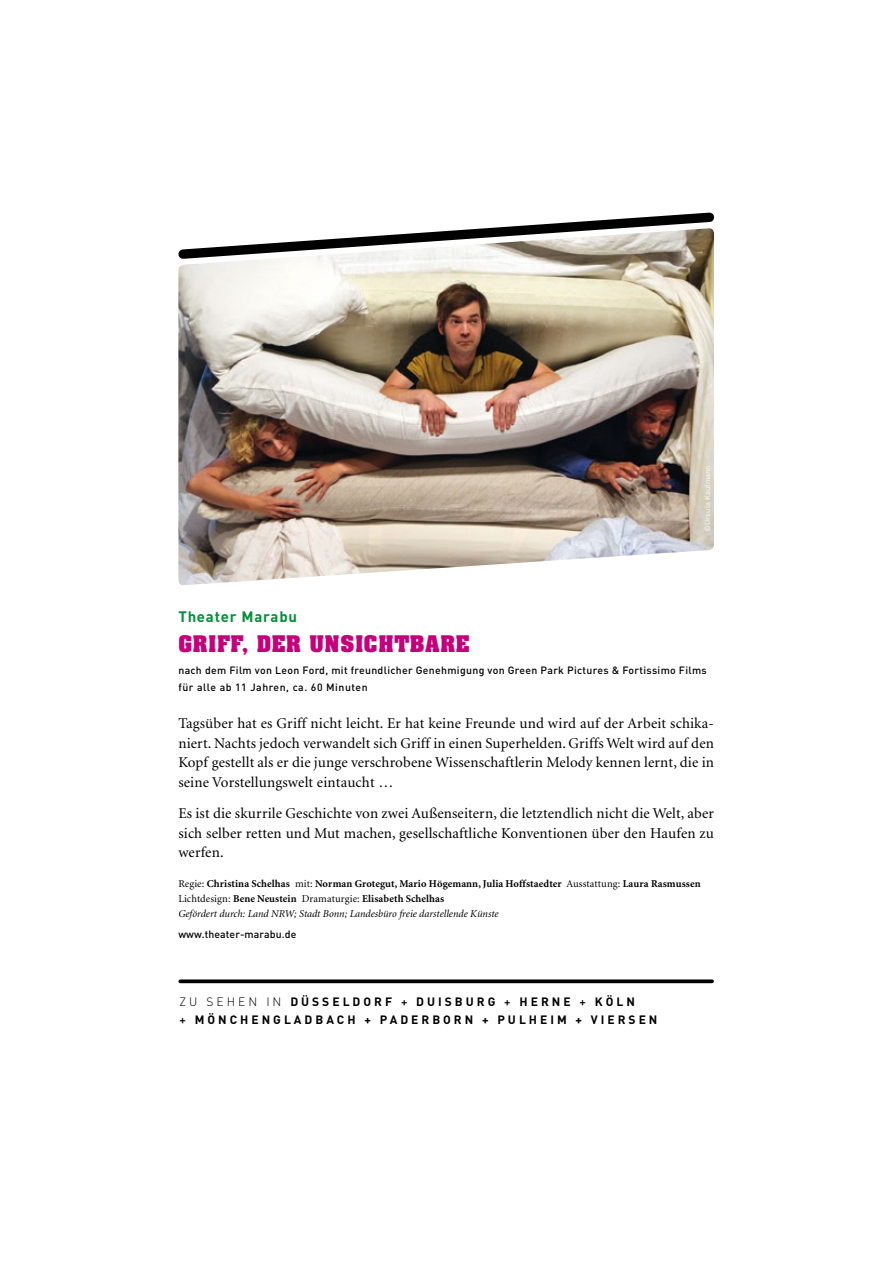
<style>
.page{position:relative;width:893px;height:1263px;background:#fff}
.page>*{position:absolute;margin:0;border:0;box-sizing:border-box;transform-origin:0 0}
.t1{font:700 19.5px "Aachen LT";letter-spacing:.04em;color:#c5007b}
.t2{font:15px/19.5px "Minion LT";letter-spacing:.01em;color:#000;text-align:justify}
.t3{font:700 15px "DIN";color:#009037}
.t4{font:700 12px/18px "DIN";letter-spacing:.25em;color:#000}
.t5{font:700 10.5px/15px "Minion LT";letter-spacing:.01em;color:#000}
.t6{font:500 10.5px/16.5px "DIN";letter-spacing:.03em;color:#000}
.t7{font:500 10.5px "DIN";letter-spacing:.01em;color:#000}
.t8{font:7.5px "DIN";letter-spacing:.01em;color:#fff}
.s1{font-weight:400}
.s2{font-weight:400;font-style:italic}
.s3{font-weight:300}
.s4{font-weight:500}
</style>
<div class="page">
<img style="left:178px;top:264px;width:536px;height:321px">
<svg style="left:178px;top:212px;width:537px;height:52px"></svg>
<svg style="left:180px;top:979px;width:532px;height:4px;background:#1e1e1e"></svg>
<p class="t8" style="left:703px;top:531px;width:68px;rotate:-90deg">©Ursula Kaufmann</p>
<p class="t3" style="left:178px;top:606px;width:120px">THEATER MARABU</p>
<h1 class="t1" style="left:178px;top:629px;width:14px">GRI</h1>
<h1 class="t1" style="left:217px;top:629px;width:153px">FF, DER UNSICHT</h1>
<h1 class="t1" style="left:410px;top:629px;width:32px">BARE</h1>
<p class="t6" style="left:178px;top:662px;width:530px">nach dem Film von Leon Ford, mit freundlicher Genehmigung von Green Park Pictures &amp; Fortissimo Films für alle ab 11 Jahren, ca. 60 Minuten</p>
<p class="t2" style="left:178px;top:714px;width:537px">Tagsüber hat es Griff nicht leicht. Er hat keine Freunde und wird auf der Arbeit schika&shy;niert. Nachts jedoch verwandelt sich Griff in einen Superhelden. Griffs Welt wird auf den Kopf gestellt als er die junge verschrobene Wissenschaftlerin Melody kennen lernt, die in seine Vorstellungswelt eintaucht …</p>
<p class="t2" style="left:178px;top:804px;width:537px">Es ist die skurrile Geschichte von zwei Außenseitern, die letztendlich nicht die Welt, aber sich selber retten und Mut machen, gesellschaftliche Konventionen über den Haufen zu werfen.</p>
<p class="t5" style="left:178px;top:876px;width:524px"><span class="s1">Regie:</span> Christina Schelhas <span class="s1">mit:</span> Norman Grotegut, Mario Högemann, Julia Hoffstaedter <span class="s1">Ausstattung:</span> Laura Rasmussen<br><span class="s1">Lichtdesign:</span> Bene Neustein <span class="s1">Dramaturgie:</span> Elisabeth Schelhas<br><span class="s2">Gefördert durch: Land NRW; Stadt Bonn; Landesbüro freie darstellende Künste</span></p>
<p class="t7" style="left:178px;top:928px;width:120px">www.theater-marabu.de</p>
<p class="t4" style="left:180px;top:992px;width:479px"><span class="s3">ZU SEHEN IN</span> DÜSSELD ORF <span class="s4">+</span> DUISBURG <span class="s4">+</span> HERNE <span class="s4">+</span> KÖLN<br><span class="s4">+</span> MÖNCH ENGLAD BACH + PAD ERBORN + PULH EIM + VIERSEN</p>
</div>
